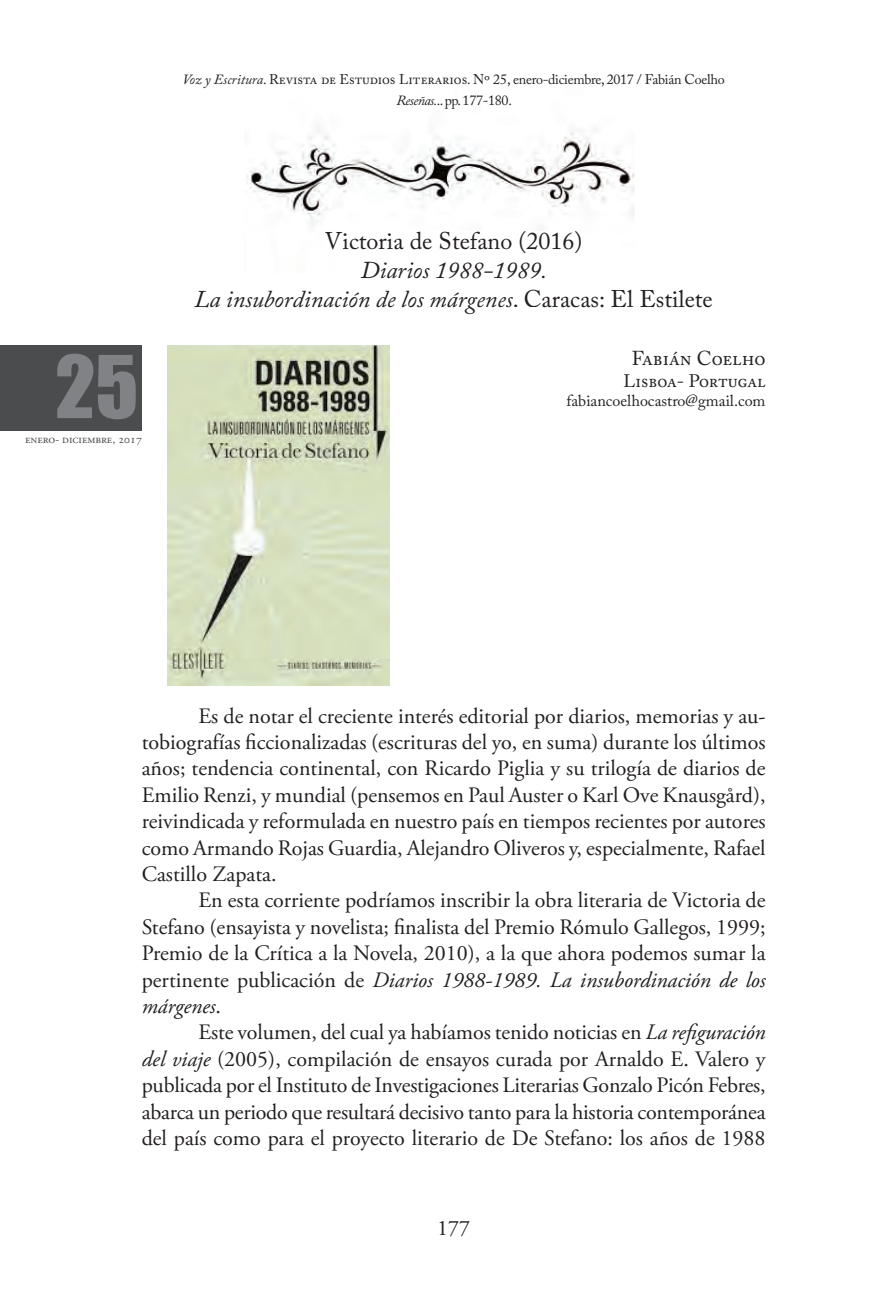
<style>
.page{position:relative;width:879px;height:1304px;background:#fff}
.page>*{position:absolute;margin:0;border:0;box-sizing:border-box;transform-origin:0 0}
.t1{font:80px "Impact";color:#808285}
.t2{font:italic 24px "Adobe Caslon Pro";color:#231f20}
.t3{font:24px "Adobe Caslon Pro";color:#231f20}
.t4{font:22px/26.4px "Adobe Garamond Pro";color:#231f20;text-align:justify}
.t5{font:20px "Adobe Caslon Pro";letter-spacing:-.005em;color:#231f20}
.t6{font:18px "Adobe Caslon Pro";color:#231f20}
.t7{font:16px "Adobe Caslon Pro";color:#231f20}
.t8{font:14px/20.8px "Adobe Caslon Pro";letter-spacing:-.01em;color:#231f20;text-align:center}
.t9{font:12px "Adobe Garamond Pro";color:#4b4c4d}
.s1{font-style:italic}
.s2{font-style:normal}
</style>
<div class="page">
<img style="left:168px;top:346px;width:221px;height:339px">
<img style="left:246px;top:128px;width:388px;height:98px">
<div style="left:0;top:346px;width:142px;height:85px;background:#4b4c4d"></div>
<p class="t8" style="left:182px;top:70px;width:544px"><span class="s1">Voz y Escritura</span>. Revista de Estudios Literarios. Nº 25, enero-diciembre, 2017 / Fabián Coelho<br><span class="s1">Reseñas.</span>.. pp. 177-180.</p>
<h1 class="t1" style="left:55px;top:337px;width:85px">25</h1>
<p class="t9" style="left:25px;top:435px;width:118px">enero- diciembre, 2017</p>
<p class="t3" style="left:325px;top:232px;width:259px">Victoria de Stefano (2016)</p>
<p class="t2" style="left:361px;top:261px;width:188px">Diarios 1988-1989.</p>
<p class="t2" style="left:194px;top:290px;width:520px">La insubordinación de los márgenes<span class="s2">. Caracas: El Estilete</span></p>
<p class="t5" style="left:632px;top:351px;width:135px">Fabián Coelho</p>
<p class="t6" style="left:623px;top:374px;width:143px">Lisboa- Portugal</p>
<p class="t7" style="left:566px;top:394px;width:201px">fabiancoelhocastro@gmail.com</p>
<p class="t4" style="left:142px;top:704px;width:625px;text-indent:57px">Es de notar el creciente interés editorial por diarios, memorias y au&shy;tobiografías ficcionalizadas (escrituras del yo, en suma) durante los últimos años; tendencia continental, con Ricardo Piglia y su trilogía de diarios de Emilio Renzi, y mundial (pensemos en Paul Auster o Karl Ove Knausgård), reivindicada y reformulada en nuestro país en tiempos recientes por autores como Armando Rojas Guardia, Alejandro Oliveros y, especialmente, Rafael Castillo Zapata.</p>
<p class="t4" style="left:142px;top:889px;width:625px;text-indent:57px">En esta corriente podríamos inscribir la obra literaria de Victoria de Stefano (ensayista y novelista; finalista del Premio Rómulo Gallegos, 1999; Premio de la Crítica a la Novela, 2010), a la que ahora podemos sumar la pertinente publicación de <span class="s1">Diarios 1988-1989. La insubordinación de los márgenes</span>.</p>
<p class="t4" style="left:142px;top:1021px;width:625px;text-indent:57px">Este volumen, del cual ya habíamos tenido noticias en <span class="s1">La refiguración del viaje</span> (2005), compilación de ensayos curada por Arnaldo E. Valero y publicada por el Instituto de Investigaciones Literarias Gonzalo Picón Febres, abarca un periodo que resultará decisivo tanto para la historia contemporánea del país como para el proyecto literario de De Stefano: los años de 1988</p>
<p class="t4" style="left:437px;top:1217px;width:34px">177</p>
</div>
